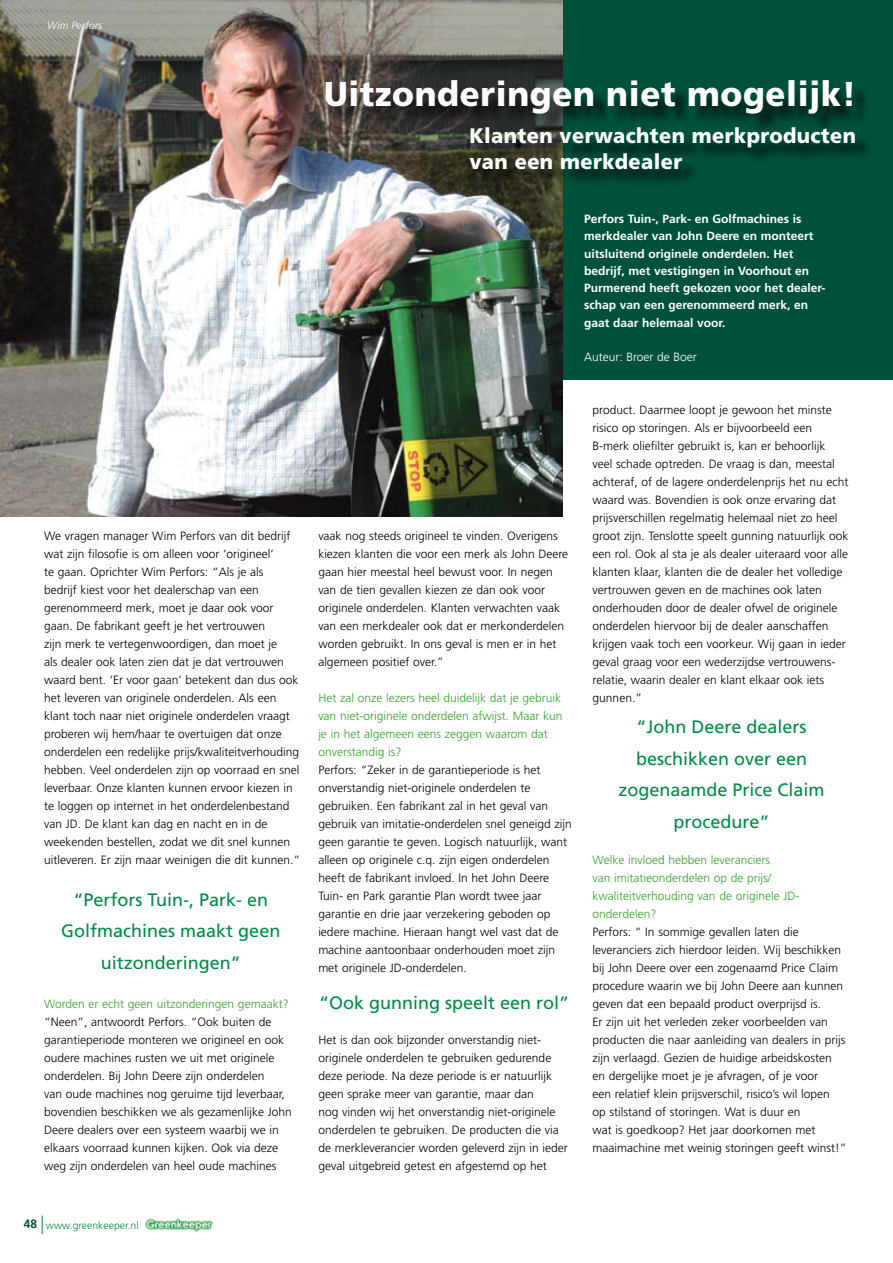
<style>
.page{position:relative;width:893px;height:1263px;background:#fff}
.page>*{position:absolute;margin:0;border:0;box-sizing:border-box;transform-origin:0 0}
.t1{font:900 34.5px "Frutiger";letter-spacing:.02em;color:#fff;scale:.95 1}
.t2{font:900 21px/25.2px "Frutiger";letter-spacing:.02em;color:#fff;scale:.95 1}
.t3{font:18px/31.5px "Frutiger";color:#008b45;text-align:center}
.t4{font:300 12px/18px "Frutiger";color:#000}
.t5{font:300 12px/18px "Frutiger";color:#35a32c}
.t6{font:700 12px/17.2px "Frutiger";color:#fff}
.t7{font:300 12px "Frutiger";color:#fff}
.t8{font:300 10.5px "Frutiger";color:#008b45}
.t9{font:italic 300 10.5px "Frutiger";color:#fff}
.s1{font-weight:700;font-size:12px;color:#00513c}
</style>
<div class="page">
<img style="left:145px;top:1218px;width:68px;height:14px">
<svg style="left:42px;top:1215px;width:1px;height:19px"></svg>
<div style="left:558px;top:0;width:335px;height:379px;background:#00513c"></div>
<img style="left:0;top:0;width:563px;height:516px">
<div style="left:327px;top:82px;width:545px;height:52px;background:#000;opacity:.75"></div>
<div style="left:471px;top:129px;width:404px;height:60px;background:#000;opacity:.75"></div>
<p class="t9" style="left:47px;top:19px;width:56px">Wim Perfors</p>
<p class="t4" style="left:44px;top:527px;width:258px">We vragen manager Wim Perfors van dit bedrijf wat zijn filosofie is om alleen voor ‘origineel’<br>te gaan. Oprichter Wim Perfors: “Als je als<br>bedrijf kiest voor het dealerschap van een gerenommeerd merk, moet je daar ook voor gaan. De fabrikant geeft je het vertrouwen<br>zijn merk te vertegenwoordigen, dan moet je<br>als dealer ook laten zien dat je dat vertrouwen waard bent. ‘Er voor gaan’ betekent dan dus ook het leveren van originele onderdelen. Als een klant toch naar niet originele onderdelen vraagt proberen wij hem/haar te overtuigen dat onze onderdelen een redelijke prijs/kwaliteitverhouding hebben. Veel onderdelen zijn op voorraad en snel leverbaar. Onze klanten kunnen ervoor kiezen in te loggen op internet in het onderdelenbestand van JD. De klant kan dag en nacht en in de weekenden bestellen, zodat we dit snel kunnen uitleveren. Er zijn maar weinigen die dit kunnen.”</p>
<h3 class="t3" style="left:61px;top:883px;width:221px">“Perfors Tuin-, Park- en<br>Golfmachines maakt geen uitzonderingen”</h3>
<p class="t5" style="left:44px;top:995px;width:246px">Worden er echt geen uitzonderingen gemaakt?</p>
<p class="t4" style="left:44px;top:1013px;width:249px">“Neen”, antwoordt Perfors. “Ook buiten de garantieperiode monteren we origineel en ook oudere machines rusten we uit met originele onderdelen. Bij John Deere zijn onderdelen<br>van oude machines nog geruime tijd leverbaar, bovendien beschikken we als gezamenlijke John Deere dealers over een systeem waarbij we in elkaars voorraad kunnen kijken. Ook via deze weg zijn onderdelen van heel oude machines</p>
<p class="t8" style="left:24px;top:1219px;width:116px"><span class="s1">48</span> www.greenkeeper.nl</p>
<h1 class="t1" style="left:324px;top:74px;width:562px">Uitzonderingen niet mogelijk!</h1>
<h2 class="t2" style="left:469px;top:123px;width:409px">Klanten verwachten merkproducten van een merkdealer</h2>
<p class="t6" style="left:584px;top:210px;width:243px">Perfors Tuin-, Park- en Golfmachines is merkdealer van John Deere en monteert uitsluitend originele onderdelen. Het bedrijf, met vestigingen in Voorhout en Purmerend heeft gekozen voor het dealer&shy;schap van een gerenommeerd merk, en gaat daar helemaal voor.</p>
<p class="t7" style="left:584px;top:350px;width:114px">Auteur: Broer de Boer</p>
<p class="t4" style="left:318px;top:527px;width:251px">vaak nog steeds origineel te vinden. Overigens kiezen klanten die voor een merk als John Deere gaan hier meestal heel bewust voor. In negen van de tien gevallen kiezen ze dan ook voor originele onderdelen. Klanten verwachten vaak van een merkdealer ook dat er merkonderdelen worden gebruikt. In ons geval is men er in het algemeen positief over.”</p>
<p class="t5" style="left:318px;top:689px;width:246px">Het zal onze lezers heel duidelijk dat je gebruik van niet-originele onderdelen afwijst. Maar kun je in het algemeen eens zeggen waarom dat onverstandig is?</p>
<p class="t4" style="left:318px;top:761px;width:255px">Perfors: “Zeker in de garantieperiode is het onverstandig niet-originele onderdelen te gebruiken. Een fabrikant zal in het geval van gebruik van imitatie-onderdelen snel geneigd zijn geen garantie te geven. Logisch natuurlijk, want alleen op originele c.q. zijn eigen onderdelen heeft de fabrikant invloed. In het John Deere Tuin- en Park garantie Plan wordt twee jaar garantie en drie jaar verzekering geboden op iedere machine. Hieraan hangt wel vast dat de machine aantoonbaar onderhouden moet zijn met originele JD-onderdelen.</p>
<h3 class="t3" style="left:319px;top:986px;width:252px">“Ook gunning speelt een rol”</h3>
<p class="t4" style="left:318px;top:1031px;width:251px">Het is dan ook bijzonder onverstandig niet&shy;originele onderdelen te gebruiken gedurende deze periode. Na deze periode is er natuurlijk geen sprake meer van garantie, maar dan<br>nog vinden wij het onverstandig niet-originele onderdelen te gebruiken. De producten die via de merkleverancier worden geleverd zijn in ieder geval uitgebreid getest en afgestemd op het</p>
<p class="t4" style="left:593px;top:401px;width:257px">product. Daarmee loopt je gewoon het minste risico op storingen. Als er bijvoorbeeld een B-merk oliefilter gebruikt is, kan er behoorlijk<br>veel schade optreden. De vraag is dan, meestal achteraf, of de lagere onderdelenprijs het nu echt waard was. Bovendien is ook onze ervaring dat prijsverschillen regelmatig helemaal niet zo heel groot zijn. Tenslotte speelt gunning natuurlijk ook een rol. Ook al sta je als dealer uiteraard voor alle klanten klaar, klanten die de dealer het volledige vertrouwen geven en de machines ook laten onderhouden door de dealer ofwel de originele onderdelen hiervoor bij de dealer aanschaffen krijgen vaak toch een voorkeur. Wij gaan in ieder geval graag voor een wederzijdse vertrouwens&shy;relatie, waarin dealer en klant elkaar ook iets gunnen.”</p>
<h3 class="t3" style="left:618px;top:711px;width:208px">“John Deere dealers beschikken over een zogenaamde Price Claim procedure”</h3>
<p class="t5" style="left:593px;top:851px;width:208px">Welke invloed hebben leveranciers<br>van imitatieonderdelen op de prijs/ kwaliteitverhouding van de originele JD&shy;onderdelen?</p>
<p class="t4" style="left:593px;top:923px;width:255px">Perfors: “ In sommige gevallen laten die leveranciers zich hierdoor leiden. Wij beschikken bij John Deere over een zogenaamd Price Claim procedure waarin we bij John Deere aan kunnen geven dat een bepaald product overprijsd is.<br>Er zijn uit het verleden zeker voorbeelden van producten die naar aanleiding van dealers in prijs zijn verlaagd. Gezien de huidige arbeidskosten en dergelijke moet je je afvragen, of je voor<br>een relatief klein prijsverschil, risico’s wil lopen<br>op stilstand of storingen. Wat is duur en<br>wat is goedkoop? Het jaar doorkomen met maaimachine met weinig storingen geeft winst!”</p>
</div>
